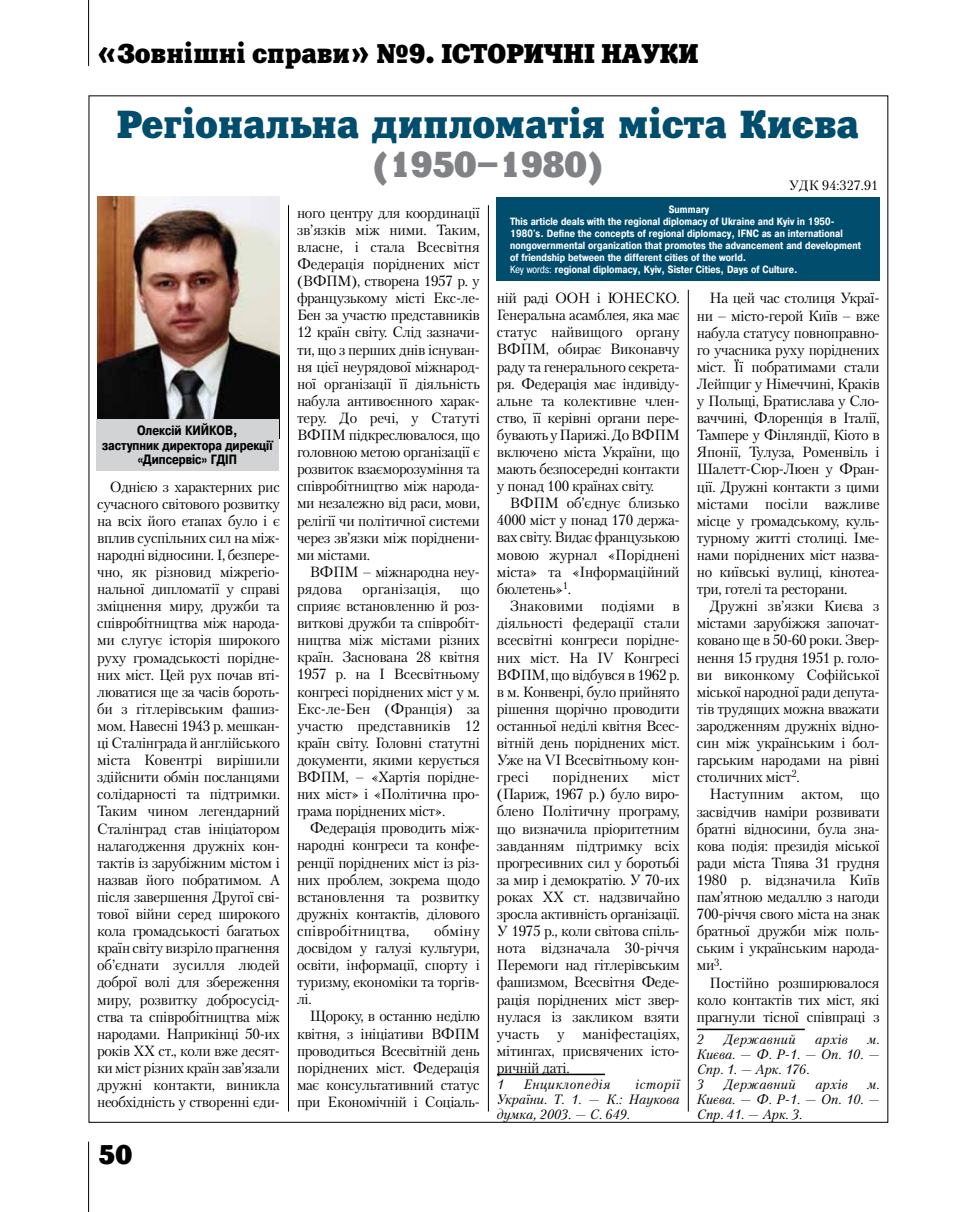
<style>
.page{position:relative;width:957px;height:1212px;background:#fff}
.page>*{position:absolute;margin:0;border:0;box-sizing:border-box;transform-origin:0 0}
.t1{font:39px "Xenia C";letter-spacing:-.02em;color:#004d6d}
.t2{font:36px "Xenia C";letter-spacing:-.015em;color:#808285}
.t3{font:27px "Xenia C";letter-spacing:-.02em;color:#000}
.t4{font:14.7px/17.1px "Petersburg C";letter-spacing:-.025em;color:#000;text-align:justify}
.t5{font:14.7px "Petersburg C";letter-spacing:.005em;color:#000}
.t6{font:14.7px "Petersburg C";letter-spacing:.015em;color:#000}
.t7{font:italic 13.5px/15px "Petersburg C";color:#000;text-align:justify}
.t8{font:700 13.5px/14.7px "Pragmatica Cond C";color:#000;text-align:center}
.t9{font:italic 13.5px "Petersburg C";letter-spacing:.03em;color:#000}
.t10{font:italic 13.5px "Petersburg C";letter-spacing:.045em;color:#000}
.t11{font:13.5px "Petersburg C";color:#000}
.t12{font:700 10.5px/12px "Pragmatica Cond C";letter-spacing:.01em;color:#fff}
.s1{font-weight:400}
</style>
<div class="page">
<hr style="left:497px;top:1074px;width:108px;height:1px;background:#000">
<hr style="left:697px;top:1029px;width:108px;height:1px;background:#000">
<hr style="left:88px;top:0;width:1px;height:66px;background:#000">
<hr style="left:88px;top:1141px;width:1px;height:71px;background:#000">
<hr style="left:288px;top:205px;width:1px;height:906px;background:#000">
<hr style="left:488px;top:205px;width:1px;height:906px;background:#000">
<hr style="left:688px;top:290px;width:1px;height:821px;background:#000">
<div style="left:496px;top:198px;width:383px;height:83px;background:#004d6d"></div>
<img style="left:97px;top:196px;width:183px;height:243px">
<div style="left:96px;top:419px;width:183px;height:51px;background:#d1d3d4"></div>
<h3 class="t3" style="left:97px;top:37px;width:603px">«Зовнішні справи» №9. ІСТОРИЧНІ НАУКИ</h3>
<h1 class="t1" style="left:116px;top:99px;width:744px">Регіональна дипломатія міста Києва</h1>
<h2 class="t2" style="left:372px;top:141px;width:232px">(1950–1980)</h2>
<p class="t12" style="left:510px;top:204px;width:352px;text-indent:159px">Summary<br>This article deals with the regional diplomacy of Ukraine and Kyiv in 1950- 1980's. Define the concepts of regional diplomacy, IFNC as an international nongovernmental organization that promotes the advancement and development of friendship between the different cities of the world.<br><span class="s1">Key words:</span> regional diplomacy, Kyiv, Sister Cities, Days of Culture.</p>
<p class="t11" style="left:789px;top:177px;width:91px">УДК 94:327.91</p>
<p class="t4" style="left:297px;top:204px;width:184px">ного центру для координації зв’язків між ними. Таким, власне, і стала Всесвітня Федерація поріднених міст (ВФПМ), створена 1957 р. у французькому місті Екс-ле-Бен за участю представників 12 країн світу. Слід зазначи&shy;ти, що з перших днів існуван&shy;ня цієї неурядової міжнарод&shy;ної організації її діяльність набула антивоєнного харак&shy;теру. До речі, у Статуті ВФПМ підкреслювалося, що головною метою організації є розвиток взаєморозуміння та співробітництво між народа&shy;ми незалежно від раси, мови, релігії чи політичної системи через зв’язки між поріднени&shy;ми містами.</p>
<p class="t4" style="left:297px;top:563px;width:184px;text-indent:13px">ВФПМ – міжнародна неу&shy;рядова</p>
<p class="t4" style="left:497px;top:289px;width:184px">ній раді ООН і ЮНЕСКО.<br>Генеральна асамблея, яка має статус найвищого органу ВФПМ, обирає Виконавчу раду та генерального секрета&shy;ря. Федерація має індивіду&shy;альне та колективне член&shy;ство, її керівні органи пере&shy;бувають у Парижі. До ВФПМ включено міста України, що мають безпосередні контакти у понад 100 країнах світу.</p>
<p class="t4" style="left:497px;top:494px;width:184px;text-indent:13px">ВФПМ об’єднує близько 4000 міст у понад 170 держа&shy;вах світу. Видає французькою мовою журнал «Поріднені міста» та «Інформаційний бюлетень»<sup>1</sup>.</p>
<p class="t4" style="left:497px;top:597px;width:184px;text-indent:13px">Знаковими подіями в діяльності федерації стали всесвітні конгреси порідне&shy;них міст. На ІV Конгресі ВФПМ, що відбувся в 1962 р. в м. Конвенрі, було прийнято рішення щорічно проводити останньої неділі квітня Всес&shy;вітній день поріднених міст.<br>Уже на VІ Всесвітньому кон&shy;гресі</p>
<p class="t4" style="left:697px;top:290px;width:184px;text-indent:13px">На цей час столиця Украї&shy;ни – місто-герой Київ – вже набула статусу повноправно&shy;го учасника руху поріднених міст. Її побратимами стали Лейпциг у Німеччині, Краків у Польщі, Братислава у Сло&shy;ваччині, Флоренція в Італії, Тампере у Фінляндії, Кіото в Японії, Тулуза, Роменвіль і Шалетт-Сюр-Люен у Фран&shy;ції. Дружні контакти з цими містами посіли важливе місце у громадському, куль&shy;турному житті столиці. Іме&shy;нами поріднених міст назва&shy;но київські вулиці, кінотеа&shy;три, готелі та ресторани.</p>
<p class="t4" style="left:697px;top:597px;width:184px;text-indent:13px">Дружні зв’язки Києва з містами зарубіжжя започат&shy;ковано ще в 50-60 роки. Звер&shy;нення 15 грудня 1951 р. голо&shy;ви виконкому Софійської міської народної ради депута&shy;тів трудящих можна вважати зародженням дружніх відно&shy;син між українським і бол&shy;гарським народами на рівні столичних міст<sup>2</sup>.</p>
<p class="t4" style="left:697px;top:785px;width:184px;text-indent:13px">Наступним актом, що засвідчив наміри розвивати братні відносини, була зна&shy;кова подія: президія міської ради міста Тпява 31 грудня 1980 р. відзначила Київ пам’ятною медаллю з нагоди 700-річчя свого міста на знак братньої дружби між поль&shy;ським і українським народа&shy;ми<sup>3</sup>.</p>
<p class="t4" style="left:697px;top:974px;width:184px;text-indent:13px">Постійно розширювалося коло контактів тих міст, які прагнули тісної співпраці з</p>
<p class="t7" style="left:697px;top:1032px;width:9px">2</p>
<p class="t9" style="left:724px;top:1032px;width:73px">Державний</p>
<p class="t7" style="left:815px;top:1032px;width:34px">архів</p>
<p class="t8" style="left:102px;top:423px;width:172px">Олексій КИЙКОВ,<br>заступник директора дирекції «Дипсервіс» ГДІП</p>
<p class="t4" style="left:97px;top:478px;width:184px;text-indent:13px">Однією з характерних рис сучасного світового розвитку на всіх його етапах було і є вплив суспільних сил на між&shy;народні відносини. І, безпере&shy;чно, як різновид міжрегіо&shy;нальної дипломатії у справі зміцнення миру, дружби та співробітництва між народа&shy;ми слугує історія широкого руху громадськості порідне&shy;них міст. Цей рух почав вті&shy;люватися ще за часів бороть&shy;би з гітлерівським фашиз&shy;мом. Навесні 1943 р. мешкан&shy;ці Сталінграда й англійського міста Ковентрі вирішили здійснити обмін посланцями солідарності та підтримки.<br>Таким чином легендарний Сталінград став ініціатором налагодження дружніх кон&shy;тактів із зарубіжним містом і назвав його побратимом. А після завершення Другої сві&shy;тової війни серед широкого кола громадськості багатьох країн світу визріло прагнення об’єднати зусилля людей доброї волі для збереження миру, розвитку добросусід&shy;ства та співробітництва між народами. Наприкінці 50-их років ХХ ст., коли вже десят&shy;ки міст різних країн зав’язали дружні контакти, виникла необхідність у створенні єди-</p>
<p class="t5" style="left:362px;top:580px;width:79px">організація,</p>
<p class="t4" style="left:297px;top:580px;width:184px;text-indent:164px">що сприяє встановленню й роз&shy;виткові дружби та співробіт&shy;ництва між містами різних країн. Заснована 28 квітня 1957 р. на І Всесвітньому конгресі поріднених міст у м.<br>Екс-ле-Бен (Франція) за участю представників 12 країн світу. Головні статутні документи, якими керується ВФПМ, – «Хартія порідне&shy;них міст» і «Політична про&shy;грама поріднених міст».</p>
<p class="t4" style="left:297px;top:819px;width:184px;text-indent:13px">Федерація проводить між&shy;народні конгреси та конфе&shy;ренції поріднених міст із різ&shy;них проблем, зокрема щодо встановлення та розвитку дружніх контактів, ділового співробітництва,</p>
<p class="t4" style="left:497px;top:768px;width:184px;text-indent:155px">міст (Париж, 1967 р.) було виро&shy;блено Політичну програму, що визначила пріоритетним завданням підтримку всіх прогресивних сил у боротьбі за мир і демократію. У 70-их роках ХХ ст. надзвичайно зросла активність організації.<br>У 1975 р., коли світова спіль&shy;нота відзначала 30-річчя Перемоги над гітлерівським фашизмом, Всесвітня Феде&shy;рація поріднених міст звер&shy;нулася із закликом взяти участь у маніфестаціях, мітингах, присвячених істо&shy;ричній даті.</p>
<p class="t7" style="left:497px;top:1077px;width:9px">1</p>
<p class="t10" style="left:524px;top:1077px;width:88px">Енциклопедія</p>
<p class="t6" style="left:552px;top:768px;width:77px">поріднених</p>
<p class="t4" style="left:297px;top:922px;width:184px;text-indent:137px">обміну досвідом у галузі культури, освіти, інформації, спорту і туризму, економіки та торгів&shy;лі.</p>
<p class="t4" style="left:297px;top:1007px;width:184px;text-indent:13px">Щороку, в останню неділю квітня, з ініціативи ВФПМ проводиться Всесвітній день поріднених міст. Федерація має консультативний статус при Економічній і Соціаль-</p>
<p class="t7" style="left:697px;top:1032px;width:184px;text-align:left;text-indent:171px">м.<br>Києва. — Ф. Р-1. — Оп. 10. —<br>Спр. 1. — Арк. 176.<br>3</p>
<p class="t9" style="left:724px;top:1077px;width:73px">Державний</p>
<p class="t7" style="left:815px;top:1077px;width:34px">архів</p>
<p class="t7" style="left:497px;top:1077px;width:184px;text-indent:139px">історії України. Т. 1. — К.: Наукова думка, 2003. — С. 649.</p>
<p class="t7" style="left:697px;top:1077px;width:184px;text-indent:171px">м.<br>Києва. — Ф. Р-1. — Оп. 10. — Спр. 41. — Арк. 3.</p>
<h3 class="t3" style="left:99px;top:1138px;width:35px">50</h3>
</div>
